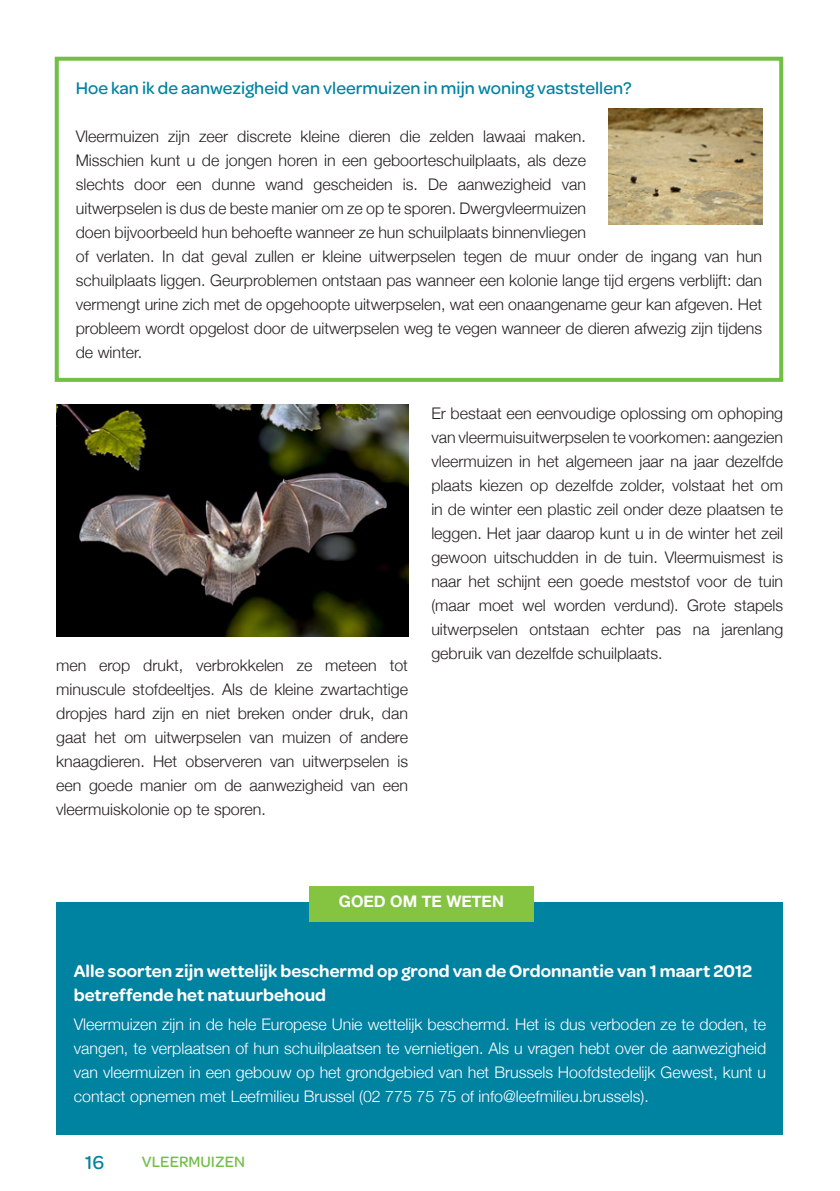
<style>
.page{position:relative;width:840px;height:1191px;background:#fff}
.page>*{position:absolute;margin:0;border:0;box-sizing:border-box;transform-origin:0 0}
.t1{font:500 20px "Omnes";color:#0082a1}
.Texte_Normal__body{font:600 18px/24px "Omnes";color:#fff}
.En_savoir_plus{font:500 18px "Omnes";color:#0082a1}
.Texte_Normal__body-2{font:300 16px/24px "Helvetica Neue";color:#231f20;text-align:justify}
.Texte_Normal__body-3{font:300 16px/24px "Helvetica Neue";color:#fff;text-align:justify}
.BON_A_SAVOIR{font:700 16px "Helvetica Neue";color:#fff}
.t2{font:500 16px "Omnes";color:#71bf44}
</style>
<div class="page">
<div style="left:55px;top:57px;width:727px;height:325px;border:4px solid #71bf44"></div>
<div style="left:57px;top:902px;width:725px;height:232px;background:#0082a1"></div>
<img style="left:56px;top:404px;width:352px;height:232px">
<div style="left:309px;top:886px;width:224px;height:35px;background:#84c440"></div>
<img style="left:608px;top:109px;width:154px;height:115px">
<p class="En_savoir_plus" style="left:76px;top:75px;width:557px">Hoe kan ik de aanwezigheid van vleermuizen in mijn woning vaststellen?</p>
<p class="Texte_Normal__body-2" style="left:76px;top:123px;width:687px;text-align:left">Vleermuizen zijn zeer discrete kleine dieren die zelden lawaai maken.<br>Misschien kunt u de jongen horen in een geboorteschuilplaats, als deze<br>slechts door een dunne wand gescheiden is. De aanwezigheid van<br>uitwerpselen is dus de beste manier om ze op te sporen. Dwergvleermuizen<br>doen bijvoorbeeld hun behoefte wanneer ze hun schuilplaats binnenvliegen<br>of verlaten. In dat geval zullen er kleine uitwerpselen tegen de muur onder de ingang van hun schuilplaats liggen. Geurproblemen ontstaan pas wanneer een kolonie lange tijd ergens verblijft: dan vermengt urine zich met de opgehoopte uitwerpselen, wat een onaangename geur kan afgeven. Het probleem wordt opgelost door de uitwerpselen weg te vegen wanneer de dieren afwezig zijn tijdens de winter.</p>
<p class="Texte_Normal__body-2" style="left:56px;top:652px;width:353px">men erop drukt, verbrokkelen ze meteen tot minuscule stofdeeltjes. Als de kleine zwartachtige dropjes hard zijn en niet breken onder druk, dan gaat het om uitwerpselen van muizen of andere knaagdieren. Het observeren van uitwerpselen is een goede manier om de aanwezigheid van een vleermuiskolonie op te sporen.</p>
<p class="Texte_Normal__body-2" style="left:431px;top:400px;width:353px">Er bestaat een eenvoudige oplossing om ophoping van vleermuisuitwerpselen te voorkomen: aangezien vleermuizen in het algemeen jaar na jaar dezelfde plaats kiezen op dezelfde zolder, volstaat het om in de winter een plastic zeil onder deze plaatsen te leggen. Het jaar daarop kunt u in de winter het zeil gewoon uitschudden in de tuin. Vleermuismest is naar het schijnt een goede meststof voor de tuin (maar moet wel worden verdund). Grote stapels uitwerpselen ontstaan echter pas na jarenlang gebruik van dezelfde schuilplaats.</p>
<p class="BON_A_SAVOIR" style="left:339px;top:889px;width:166px">GOED OM TE WETEN</p>
<p class="Texte_Normal__body" style="left:74px;top:957px;width:679px">Alle soorten zijn wettelijk beschermd op grond van de Ordonnantie van 1 maart 2012 betreffende het natuurbehoud</p>
<p class="Texte_Normal__body-3" style="left:74px;top:1011px;width:693px">Vleermuizen zijn in de hele Europese Unie wettelijk beschermd. Het is dus verboden ze te doden, te vangen, te verplaatsen of hun schuilplaatsen te vernietigen. Als u vragen hebt over de aanwezigheid van vleermuizen in een gebouw op het grondgebied van het Brussels Hoofdstedelijk Gewest, kunt u contact opnemen met Leefmilieu Brussel (02 775 75 75 of info@leefmilieu.brussels).</p>
<p class="t1" style="left:85px;top:1148px;width:21px">16</p>
<p class="t2" style="left:142px;top:1150px;width:105px">VLEERMUIZEN</p>
</div>
